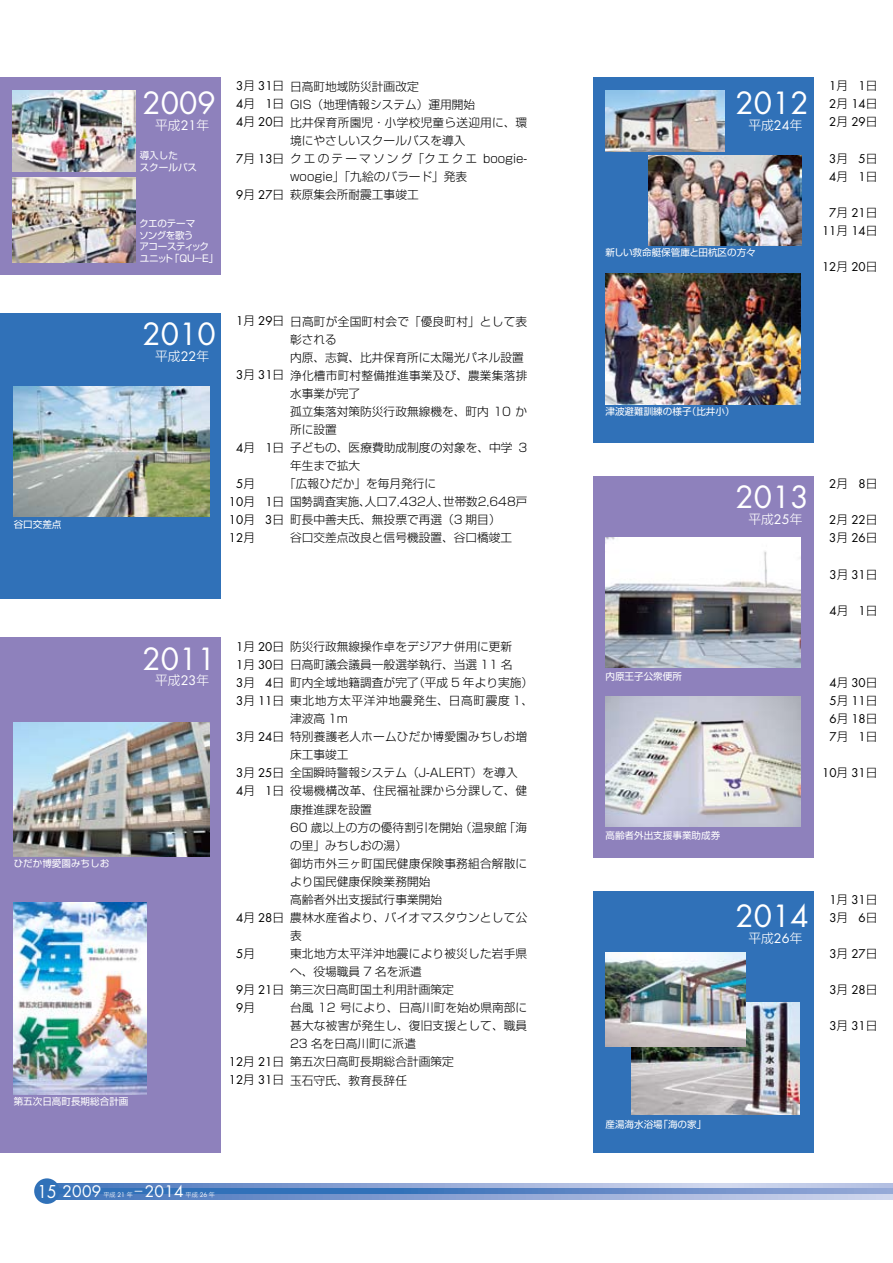
<style>
.page{position:relative;width:893px;height:1263px;background:#fff}
.page>*{position:absolute;margin:0;border:0;box-sizing:border-box;transform-origin:0 0}
.t1{font:29.7px "Futura Std";color:#fff}
.t2{font:17.25px "Futura Std";color:#fff;scale:.9 1}
.t3{font:15.45px "Futura Std";letter-spacing:.02em;color:#fff}
.t4{font:300 12.75px "Shin Go Pro";color:#fff}
.t5{font:300 11.7px/18px "Shin Go Pro";color:#000}
.t6{font:11.7px/18px "Futura Std";color:#000}
.t7{font:300 11.7px "Shin Go Pro";letter-spacing:.02em;color:#000}
.t8{font:9.6px/11.6px "Shin Go Pro";color:#fff}
.t9{font:9.6px/11.6px "Shin Go Pro";letter-spacing:-.055em;color:#fff}
.t10{font:300 6.15px "Shin Go Pro";color:#fff}
.s1{font-family:"Futura Std";font-weight:400}
.s2{font-family:"Shin Go Pro";font-weight:300}
.s3{font-family:"Shin Go Pro";font-weight:300;font-size:15.3px}
</style>
<div class="page">
<div style="left:593px;top:891px;width:221px;height:261px;background:#3071b8"></div>
<svg style="left:58px;top:1194px;width:835px;height:5px;background:#8ba4d4"></svg>
<svg style="left:58px;top:1183px;width:835px;height:5px;background:#98add8"></svg>
<svg style="left:60px;top:1188px;width:833px;height:6px;background:#5181c1"></svg>
<div style="left:34px;top:1178px;width:26px;height:26px;background:#3071b8;border-radius:50%"></div>
<div style="left:0;top:77px;width:221px;height:198px;background:#8e81bc"></div>
<div style="left:0;top:313px;width:221px;height:286px;background:#3071b8"></div>
<div style="left:0;top:638px;width:221px;height:515px;background:#8e81bc"></div>
<div style="left:593px;top:77px;width:221px;height:365px;background:#3071b8"></div>
<div style="left:593px;top:476px;width:221px;height:382px;background:#8e81bc"></div>
<img style="left:605px;top:274px;width:196px;height:130px">
<img style="left:605px;top:537px;width:196px;height:130px">
<img style="left:605px;top:696px;width:196px;height:130px">
<img style="left:631px;top:1002px;width:169px;height:113px">
<img style="left:605px;top:953px;width:140px;height:93px">
<img style="left:13px;top:178px;width:122px;height:84px">
<img style="left:13px;top:90px;width:123px;height:82px">
<img style="left:13px;top:387px;width:196px;height:130px">
<img style="left:13px;top:723px;width:196px;height:133px">
<img style="left:13px;top:903px;width:133px;height:191px">
<img style="left:605px;top:90px;width:119px;height:62px">
<img style="left:649px;top:155px;width:153px;height:90px">
<p class="t8" style="left:14px;top:517px;width:49px">谷口交差点</p>
<h1 class="t1" style="left:142px;top:84px;width:75px">2009</h1>
<p class="t4" style="left:155px;top:114px;width:55px">平成<span class="s1">21</span>年</p>
<p class="t8" style="left:140px;top:149px;width:59px">導入した<br>スクールバス</p>
<p class="t9" style="left:139px;top:217px;width:81px">クエのテーマ<br>ソングを歌う<br>アコースティックユニット「QU-E」</p>
<p class="t6" style="left:236px;top:77px;width:50px;text-align:justify">3<span class="s2">月</span> 31<span class="s2">日</span>4<span class="s2">月</span> 1<span class="s2">日</span>4<span class="s2">月</span> 20<span class="s2">日</span></p>
<p class="t6" style="left:236px;top:149px;width:50px">7<span class="s2">月</span> 13<span class="s2">日</span></p>
<p class="t6" style="left:236px;top:186px;width:50px">9<span class="s2">月</span> 27<span class="s2">日</span></p>
<p class="t5" style="left:290px;top:76px;width:239px">日高町地域防災計画改定<br>GIS（地理情報システム）運用開始<br>比井保育所園児・小学校児童ら送迎用に、環境にやさしいスクールバスを導入<br>クエのテーマソング「クエクエ boogie&shy;woogie」「九絵のバラード」発表<br>萩原集会所耐震工事竣工</p>
<h1 class="t1" style="left:142px;top:315px;width:75px">2010</h1>
<p class="t4" style="left:155px;top:346px;width:55px">平成<span class="s1">22</span>年</p>
<p class="t7" style="left:290px;top:311px;width:239px">日高町が全国町村会で「優良町村」として表</p>
<p class="t5" style="left:290px;top:329px;width:48px">彰される</p>
<p class="t5" style="left:290px;top:347px;width:235px">内原、志賀、比井保育所に太陽光パネル設置</p>
<p class="t5" style="left:290px;top:365px;width:239px">浄化槽市町村整備推進事業及び、農業集落排</p>
<p class="t5" style="left:290px;top:383px;width:72px">水事業が完了</p>
<p class="t5" style="left:290px;top:401px;width:239px">孤立集落対策防災行政無線機を、町内 10 か</p>
<p class="t5" style="left:290px;top:419px;width:48px">所に設置</p>
<p class="t5" style="left:290px;top:437px;width:239px">子どもの、医療費助成制度の対象を、中学 3</p>
<p class="t5" style="left:290px;top:455px;width:72px">年生まで拡大</p>
<p class="t5" style="left:284px;top:473px;width:154px">「広報ひだか」を毎月発行に</p>
<p class="t5" style="left:290px;top:491px;width:239px">国勢調査実施、人口7,432人、世帯数2,648戸</p>
<p class="t5" style="left:290px;top:509px;width:212px">町長中善夫氏、無投票で再選（3 期目）</p>
<p class="t5" style="left:290px;top:528px;width:224px">谷口交差点改良と信号機設置、谷口橋竣工</p>
<p class="t6" style="left:236px;top:312px;width:50px">1<span class="s2">月</span> 29<span class="s2">日</span></p>
<p class="t6" style="left:236px;top:366px;width:50px">3<span class="s2">月</span> 31<span class="s2">日</span></p>
<p class="t6" style="left:236px;top:439px;width:50px">4<span class="s2">月</span> 1<span class="s2">日</span></p>
<p class="t6" style="left:229px;top:475px;width:57px;text-indent:7px">5<span class="s2">月<br></span>10<span class="s2">月</span> 1<span class="s2">日<br></span>10<span class="s2">月</span> 3<span class="s2">日<br></span>12<span class="s2">月</span></p>
<h1 class="t1" style="left:142px;top:640px;width:75px">2011</h1>
<p class="t4" style="left:155px;top:670px;width:55px">平成<span class="s1">23</span>年</p>
<p class="t8" style="left:14px;top:856px;width:97px">ひだか博愛園みちしお</p>
<p class="t8" style="left:14px;top:1094px;width:116px">第五次日高町長期総合計画</p>
<p class="t5" style="left:290px;top:636px;width:245px">防災行政無線操作卓をデジアナ併用に更新<br>日高町議会議員一般選挙執行、当選 11 名<br>町内全域地籍調査が完了（平成 5 年より実施）東北地方太平洋沖地震発生、日高町震度 1、津波高 1m<br>特別養護老人ホームひだか博愛園みちしお増床工事竣工<br>全国瞬時警報システム（J-ALERT）を導入<br>役場機構改革、住民福祉課から分課して、健康推進課を設置<br>60 歳以上の方の優待割引を開始（温泉館「海の里」みちしおの湯）<br>御坊市外三ヶ町国民健康保険事務組合解散により国民健康保険業務開始<br>高齢者外出支援試行事業開始<br>農林水産省より、バイオマスタウンとして公表<br>東北地方太平洋沖地震により被災した岩手県へ、役場職員 7 名を派遣<br>第三次日高町国土利用計画策定<br>台風 12 号により、日高川町を始め県南部に甚大な被害が発生し、復旧支援として、職員<br>23 名を日高川町に派遣<br>第五次日高町長期総合計画策定<br>玉石守氏、教育長辞任</p>
<p class="t6" style="left:236px;top:637px;width:50px;text-align:justify">1<span class="s2">月</span> 20<span class="s2">日</span>1<span class="s2">月</span> 30<span class="s2">日</span>3<span class="s2">月</span> 4<span class="s2">日</span>3<span class="s2">月</span> 11<span class="s2">日</span></p>
<p class="t6" style="left:236px;top:728px;width:50px">3<span class="s2">月</span> 24<span class="s2">日</span></p>
<p class="t6" style="left:236px;top:764px;width:50px">3<span class="s2">月</span> 25<span class="s2">日<br></span>4<span class="s2">月</span> 1<span class="s2">日</span></p>
<p class="t6" style="left:236px;top:908px;width:50px">4<span class="s2">月</span> 28<span class="s2">日</span></p>
<p class="t6" style="left:236px;top:944px;width:20px">5<span class="s2">月</span></p>
<p class="t6" style="left:236px;top:981px;width:50px">9<span class="s2">月</span> 21<span class="s2">日<br></span>9<span class="s2">月</span></p>
<p class="t6" style="left:229px;top:1053px;width:57px">12<span class="s2">月</span> 21<span class="s2">日<br></span>12<span class="s2">月</span> 31<span class="s2">日</span></p>
<h3 class="t3" style="left:62px;top:1181px;width:41px">2009</h3>
<p class="t10" style="left:103px;top:1189px;width:31px">平成 <span class="s1">21</span> 年</p>
<h3 class="t3" style="left:135px;top:1181px;width:50px"><span class="s3">-</span>2014</h3>
<p class="t10" style="left:186px;top:1189px;width:31px">平成 <span class="s1">26</span> 年</p>
<h2 class="t2" style="left:37px;top:1180px;width:23px">15</h2>
<h1 class="t1" style="left:736px;top:84px;width:75px">2012</h1>
<p class="t4" style="left:748px;top:114px;width:55px">平成<span class="s1">24</span>年</p>
<p class="t8" style="left:605px;top:246px;width:152px">新しい救命艇保管庫と田杭区の方々</p>
<p class="t6" style="left:829px;top:77px;width:50px;text-align:justify">1<span class="s2">月</span> 1<span class="s2">日</span>2<span class="s2">月</span> 14<span class="s2">日</span>2<span class="s2">月</span> 29<span class="s2">日</span></p>
<p class="t6" style="left:829px;top:149px;width:50px">3<span class="s2">月</span> 5<span class="s2">日<br></span>4<span class="s2">月</span> 1<span class="s2">日</span></p>
<p class="t6" style="left:822px;top:204px;width:57px;text-align:right">7<span class="s2">月</span> 21<span class="s2">日<br></span>11<span class="s2">月</span> 14<span class="s2">日</span></p>
<p class="t6" style="left:822px;top:258px;width:57px">12<span class="s2">月</span> 20<span class="s2">日</span></p>
<p class="t8" style="left:605px;top:405px;width:131px">津波避難訓練の様子（比井小）</p>
<h1 class="t1" style="left:736px;top:478px;width:75px">2013</h1>
<p class="t4" style="left:748px;top:509px;width:55px">平成<span class="s1">25</span>年</p>
<p class="t6" style="left:829px;top:475px;width:50px">2<span class="s2">月</span> 8<span class="s2">日</span></p>
<p class="t6" style="left:829px;top:511px;width:50px">2<span class="s2">月</span> 22<span class="s2">日<br></span>3<span class="s2">月</span> 26<span class="s2">日</span></p>
<p class="t6" style="left:829px;top:565px;width:50px">3<span class="s2">月</span> 31<span class="s2">日</span></p>
<p class="t6" style="left:829px;top:602px;width:50px">4<span class="s2">月</span> 1<span class="s2">日</span></p>
<p class="t8" style="left:605px;top:670px;width:78px">内原王子公衆便所</p>
<p class="t8" style="left:605px;top:829px;width:116px">高齢者外出支援事業助成券</p>
<p class="t6" style="left:829px;top:674px;width:50px;text-align:justify">4<span class="s2">月</span> 30<span class="s2">日</span>5<span class="s2">月</span> 11<span class="s2">日</span>6<span class="s2">月</span> 18<span class="s2">日</span>7<span class="s2">月</span> 1<span class="s2">日</span></p>
<p class="t6" style="left:822px;top:764px;width:57px">10<span class="s2">月</span> 31<span class="s2">日</span></p>
<h1 class="t1" style="left:736px;top:897px;width:75px">2014</h1>
<p class="t4" style="left:748px;top:927px;width:55px">平成<span class="s1">26</span>年</p>
<p class="t6" style="left:829px;top:891px;width:50px">1<span class="s2">月</span> 31<span class="s2">日<br></span>3<span class="s2">月</span> 6<span class="s2">日</span></p>
<p class="t6" style="left:829px;top:945px;width:50px">3<span class="s2">月</span> 27<span class="s2">日</span></p>
<p class="t6" style="left:829px;top:981px;width:50px">3<span class="s2">月</span> 28<span class="s2">日</span></p>
<p class="t6" style="left:829px;top:1017px;width:50px">3<span class="s2">月</span> 31<span class="s2">日</span></p>
<p class="t8" style="left:605px;top:1117px;width:102px">産湯海水浴場「海の家」</p>
</div>
